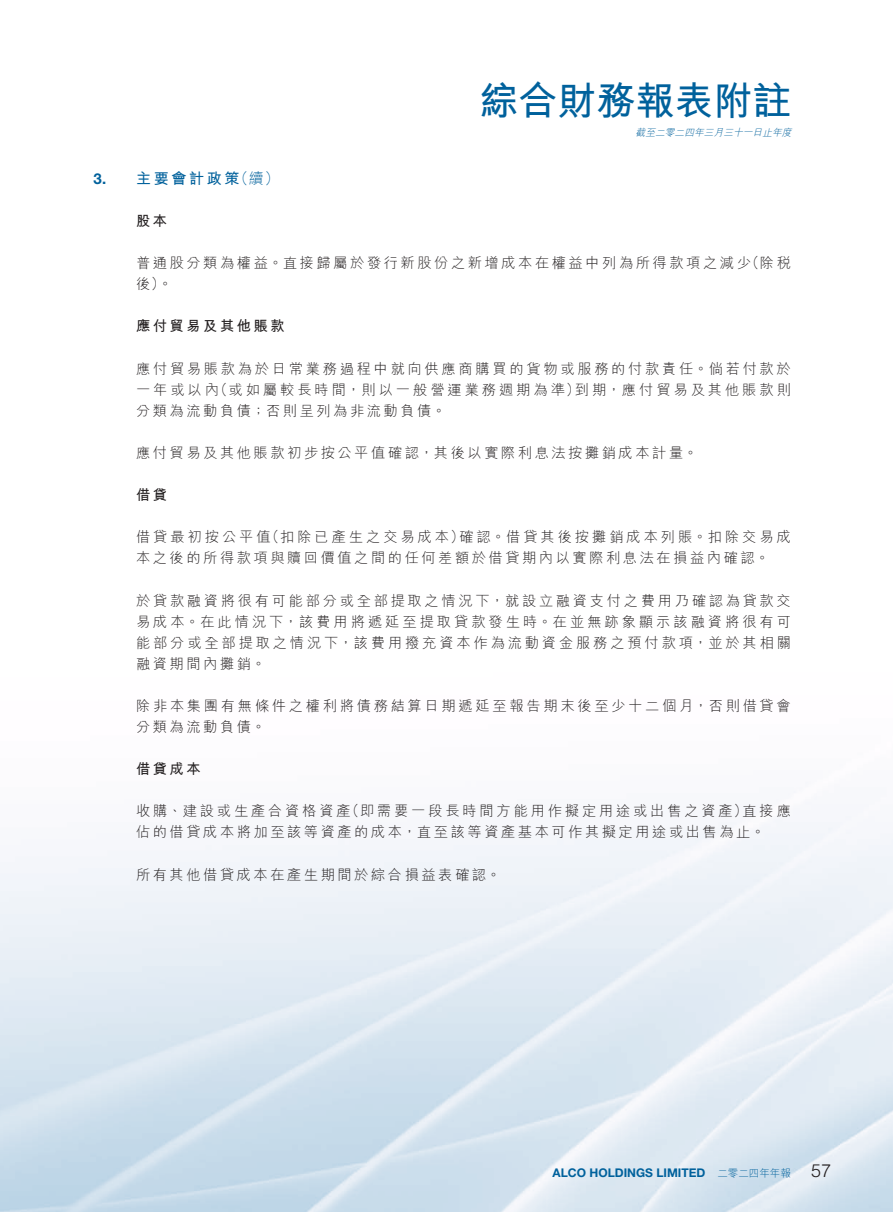
<style>
.page{position:relative;width:893px;height:1212px;background:#fff}
.page>*{position:absolute;margin:0;border:0;box-sizing:border-box;transform-origin:0 0}
.t1{font:700 39px "M Hei HK";color:#00619c}
.t2{font:300 18px "Helvetica LT Std";color:#231f20}
._01_Heading_1{font:700 15px "M Hei HK";letter-spacing:.18em;color:#00619c}
._00_Body_text{font:300 14.25px/21px "M Hei HK";letter-spacing:.18em;color:#231f20}
._02_Heading_2{font:700 14.25px "M Hei HK";letter-spacing:.18em;color:#231f20}
.t3{font:700 12px "Helvetica Neue LT Std";color:#00619c}
.t4{font:italic 300 9.75px "M Hei HK";color:#00619c}
.s1{font-family:"Helvetica Neue LT Std"}
.s2{font-weight:300}
.s3{font-family:"M Hei HK";font-weight:300;font-size:10.5px}
</style>
<div class="page">
<h1 class="t1" style="left:480px;top:72px;width:313px">綜合財務報表附註</h1>
<p class="t4" style="left:636px;top:128px;width:160px">截至二零二四年三月三十一日止年度</p>
<p class="_01_Heading_1" style="left:94px;top:167px;width:187px"><span class="s1">3.</span> 主要會計政策<span class="s2">（續）</span></p>
<p class="_02_Heading_2" style="left:136px;top:210px;width:33px">股本</p>
<p class="_00_Body_text" style="left:136px;top:252px;width:656px">普通股分類為權益。直接歸屬於發行新股份之新增成本在權益中列為所得款項之減少（除稅後）。</p>
<p class="_02_Heading_2" style="left:136px;top:316px;width:150px">應付貿易及其他賬款</p>
<p class="_00_Body_text" style="left:136px;top:358px;width:656px;text-align:justify">應付貿易賬款為於日常業務過程中就向供應商購買的貨物或服務的付款責任。倘若付款於一年或以內（或如屬較長時間，則以一般營運業務週期為準）到期，應付貿易及其他賬款則分類為流動負債；否則呈列為非流動負債。</p>
<p class="_00_Body_text" style="left:136px;top:442px;width:563px">應付貿易及其他賬款初步按公平值確認，其後以實際利息法按攤銷成本計量。</p>
<p class="_02_Heading_2" style="left:136px;top:484px;width:33px">借貸</p>
<p class="_00_Body_text" style="left:136px;top:526px;width:656px">借貸最初按公平值（扣除已產生之交易成本）確認。借貸其後按攤銷成本列賬。扣除交易成本之後的所得款項與贖回價值之間的任何差額於借貸期內以實際利息法在損益內確認。</p>
<p class="_00_Body_text" style="left:136px;top:590px;width:656px;text-align:justify">於貸款融資將很有可能部分或全部提取之情況下，就設立融資支付之費用乃確認為貸款交易成本。在此情況下，該費用將遞延至提取貸款發生時。在並無跡象顯示該融資將很有可能部分或全部提取之情況下，該費用撥充資本作為流動資金服務之預付款項，並於其相關融資期間內攤銷。</p>
<p class="_00_Body_text" style="left:136px;top:695px;width:656px">除非本集團有無條件之權利將債務結算日期遞延至報告期末後至少十二個月，否則借貸會分類為流動負債。</p>
<p class="_02_Heading_2" style="left:136px;top:758px;width:66px">借貸成本</p>
<p class="_00_Body_text" style="left:136px;top:800px;width:656px">收購、建設或生產合資格資產（即需要一段長時間方能用作擬定用途或出售之資產）直接應佔的借貸成本將加至該等資產的成本，直至該等資產基本可作其擬定用途或出售為止。</p>
<p class="_00_Body_text" style="left:136px;top:864px;width:366px">所有其他借貸成本在產生期間於綜合損益表確認。</p>
<p class="t3" style="left:552px;top:1165px;width:240px">ALCO HOLDINGS LIMITED <span class="s3">二零二四年年報</span></p>
<p class="t2" style="left:811px;top:1159px;width:22px">57</p>
</div>
